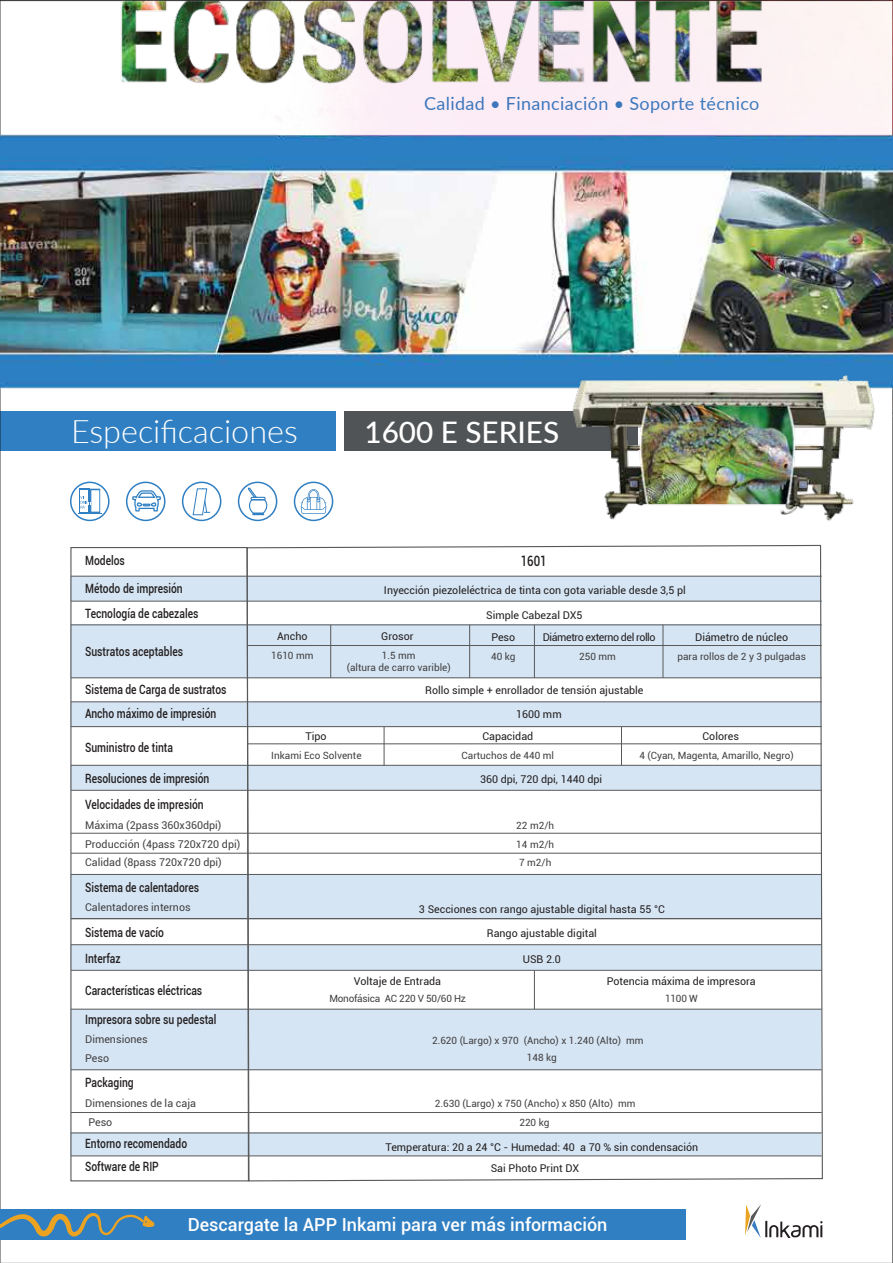
<style>
.page{position:relative;width:893px;height:1263px;background:#fff}
.page>*{position:absolute;margin:0;border:0;box-sizing:border-box;transform-origin:0 0}
.t1{font:300 32.4px "Lato";color:#fff}
.t2{font:500 29.7px "Lato";color:#fff}
.t3{font:500 18px "Roboto";color:#fff}
.t4{font:18px "Lato";letter-spacing:.02em;color:#307fc2}
.t5{font:500 14.25px "Roboto";color:#231f20;scale:.8 1}
.t6{font:500 12.9px/27.9px "Roboto";color:#231f20;scale:.8 1}
.t7{font:10.65px/21px "Roboto";color:#231f20}
.t8{font:10.65px/18.5px "Roboto";color:#414042}
.t9{font:10.65px "Roboto";letter-spacing:-.04em;color:#231f20}
.t10{font:10.05px/18.5px "Roboto";color:#414042;text-align:center}
.t11{font:10.05px "Roboto";letter-spacing:-.02em;color:#414042}
</style>
<div class="page">
<img style="left:0;top:356px;width:893px;height:907px">
<img style="left:0;top:0;width:893px;height:356px">
<div style="left:0;top:1209px;width:685px;height:30px;background:#307fc2"></div>
<svg style="left:0;top:1213px;width:155px;height:24px"></svg>
<svg style="left:70px;top:546px;width:176px;height:636px"></svg>
<svg style="left:246px;top:544px;width:577px;height:638px"></svg>
<hr style="left:71px;top:970px;width:751px;height:1px;background:#58595b">
<hr style="left:71px;top:833px;width:751px;height:1px;background:#58595b">
<hr style="left:71px;top:918px;width:751px;height:1px;background:#58595b">
<hr style="left:71px;top:853px;width:751px;height:1px;background:#58595b">
<hr style="left:71px;top:1112px;width:751px;height:1px;background:#58595b">
<hr style="left:71px;top:874px;width:751px;height:1px;background:#58595b">
<hr style="left:71px;top:944px;width:751px;height:1px;background:#58595b">
<hr style="left:71px;top:1155px;width:751px;height:1px;background:#58595b">
<hr style="left:71px;top:1009px;width:751px;height:1px;background:#58595b">
<hr style="left:71px;top:1069px;width:751px;height:1px;background:#58595b">
<hr style="left:71px;top:1132px;width:751px;height:1px;background:#58595b">
<hr style="left:71px;top:790px;width:751px;height:1px;background:#58595b">
<hr style="left:71px;top:765px;width:751px;height:1px;background:#58595b">
<hr style="left:71px;top:726px;width:751px;height:1px;background:#58595b">
<hr style="left:71px;top:677px;width:751px;height:1px;background:#58595b">
<hr style="left:247px;top:645px;width:575px;height:1px;background:#58595b">
<hr style="left:247px;top:743px;width:575px;height:1px;background:#58595b">
<hr style="left:71px;top:601px;width:751px;height:1px;background:#58595b">
<hr style="left:71px;top:576px;width:751px;height:1px;background:#58595b">
<hr style="left:71px;top:624px;width:751px;height:1px;background:#58595b">
<hr style="left:71px;top:701px;width:751px;height:1px;background:#58595b">
<hr style="left:330px;top:625px;width:1px;height:53px;background:#58595b">
<hr style="left:384px;top:727px;width:1px;height:39px;background:#58595b">
<hr style="left:621px;top:727px;width:1px;height:38px;background:#58595b">
<hr style="left:469px;top:625px;width:1px;height:53px;background:#58595b">
<hr style="left:534px;top:625px;width:1px;height:53px;background:#58595b">
<hr style="left:663px;top:625px;width:1px;height:53px;background:#58595b">
<hr style="left:534px;top:971px;width:1px;height:38px;background:#58595b">
<img style="left:558px;top:298px;width:331px;height:261px">
<svg style="left:745px;top:1204px;width:77px;height:34px"></svg>
<h3 class="t4" style="left:424px;top:90px;width:337px">Calidad • Financiación • Soporte técnico</h3>
<h1 class="t1" style="left:71px;top:409px;width:228px">Especificaciones</h1>
<h2 class="t2" style="left:364px;top:411px;width:196px">1600 E SERIES</h2>
<p class="t6" style="left:85px;top:546px;width:124px">Modelos<br>Método de impresión</p>
<p class="t6" style="left:85px;top:599px;width:143px">Tecnología de cabezales</p>
<p class="t6" style="left:85px;top:637px;width:124px">Sustratos aceptables</p>
<p class="t6" style="left:85px;top:677px;width:178px;line-height:24.3px">Sistema de Carga de sustratos<br>Ancho máximo de impresión</p>
<p class="t6" style="left:85px;top:733px;width:111px">Suministro de tinta</p>
<p class="t6" style="left:85px;top:766px;width:157px;line-height:25.3px">Resoluciones de impresión<br>Velocidades de impresión</p>
<h3 class="t5" style="left:521px;top:551px;width:34px">1601</h3>
<p class="t7" style="left:384px;top:579px;width:303px">Inyección piezoleléctrica de tinta con gota variable desde 3,5 pl</p>
<p class="t7" style="left:277px;top:626px;width:32px">Ancho</p>
<p class="t10" style="left:271px;top:646px;width:44px">1610 mm</p>
<p class="t7" style="left:381px;top:626px;width:34px">Grosor</p>
<p class="t10" style="left:347px;top:650px;width:106px;line-height:11.4px">1.5 mm<br>(altura de carro varible)</p>
<p class="t7" style="left:486px;top:604px;width:98px">Simple Cabezal DX5</p>
<p class="t7" style="left:491px;top:627px;width:25px">Peso</p>
<p class="t10" style="left:491px;top:647px;width:26px">40 kg</p>
<p class="t9" style="left:543px;top:630px;width:114px">Diámetro externo del rollo</p>
<p class="t10" style="left:579px;top:646px;width:38px">250 mm</p>
<p class="t7" style="left:425px;top:680px;width:220px">Rollo simple + enrollador de tensión ajustable</p>
<p class="t7" style="left:516px;top:703px;width:47px">1600 mm</p>
<p class="t7" style="left:695px;top:627px;width:95px">Diámetro de núcleo</p>
<p class="t10" style="left:677px;top:647px;width:130px">para rollos de 2 y 3 pulgadas</p>
<p class="t7" style="left:305px;top:725px;width:23px">Tipo</p>
<p class="t10" style="left:271px;top:745px;width:92px">Inkami Eco Solvente</p>
<p class="t7" style="left:482px;top:725px;width:52px">Capacidad</p>
<p class="t10" style="left:461px;top:745px;width:94px">Cartuchos de 440 ml</p>
<p class="t7" style="left:480px;top:769px;width:124px">360 dpi, 720 dpi, 1440 dpi</p>
<p class="t7" style="left:702px;top:725px;width:38px">Colores</p>
<p class="t10" style="left:639px;top:745px;width:156px">4 (Cyan, Magenta, Amarillo, Negro)</p>
<p class="t8" style="left:85px;top:816px;width:157px">Máxima (2pass 360x360dpi)<br>Producción (4pass 720x720 dpi)<br>Calidad (8pass 720x720 dpi)</p>
<p class="t10" style="left:516px;top:816px;width:39px;text-align:justify">22 m2/h 14 m2/h 7 m2/h</p>
<p class="t8" style="left:85px;top:898px;width:107px">Calentadores internos</p>
<p class="t7" style="left:419px;top:898px;width:247px">3 Secciones con rango ajustable digital hasta 55 °C</p>
<p class="t6" style="left:85px;top:872px;width:144px">Sistema de calentadores</p>
<p class="t6" style="left:85px;top:919px;width:100px;line-height:26.2px">Sistema de vacío<br>Interfaz</p>
<p class="t6" style="left:85px;top:976px;width:148px">Características eléctricas</p>
<p class="t7" style="left:487px;top:922px;width:112px">Rango ajustable digital</p>
<p class="t7" style="left:523px;top:948px;width:40px">USB 2.0</p>
<p class="t7" style="left:354px;top:971px;width:89px">Voltaje de Entrada</p>
<p class="t7" style="left:607px;top:971px;width:150px">Potencia máxima de impresora</p>
<p class="t11" style="left:329px;top:991px;width:138px">Monofásica AC 220 V 50/60 Hz</p>
<p class="t10" style="left:665px;top:989px;width:34px">1100 W</p>
<p class="t6" style="left:85px;top:1004px;width:166px">Impresora sobre su pedestal</p>
<p class="t8" style="left:85px;top:1030px;width:64px">Dimensiones<br>Peso</p>
<p class="t6" style="left:85px;top:1068px;width:62px">Packaging</p>
<p class="t8" style="left:85px;top:1093px;width:112px">Dimensiones de la caja</p>
<p class="t8" style="left:88px;top:1112px;width:25px">Peso</p>
<p class="t6" style="left:85px;top:1132px;width:129px;line-height:22.5px">Entorno recomendado<br>Software de RIP</p>
<p class="t10" style="left:527px;top:1032px;width:118px;line-height:16.6px;text-align:left;text-indent:-95px">2.620 (Largo) x 970 (Ancho) x 1.240 (Alto) mm<br>148 kg</p>
<p class="t10" style="left:435px;top:1093px;width:202px;line-height:19.5px">2.630 (Largo) x 750 (Ancho) x 850 (Alto) mm<br>220 kg</p>
<p class="t7" style="left:491px;top:1136px;width:209px;text-indent:-105px">Temperatura: 20 a 24 °C - Humedad: 40 a 70 % sin condensación<br>Sai Photo Print DX</p>
<h3 class="t3" style="left:188px;top:1212px;width:421px">Descargate la APP Inkami para ver más información</h3>
</div>
